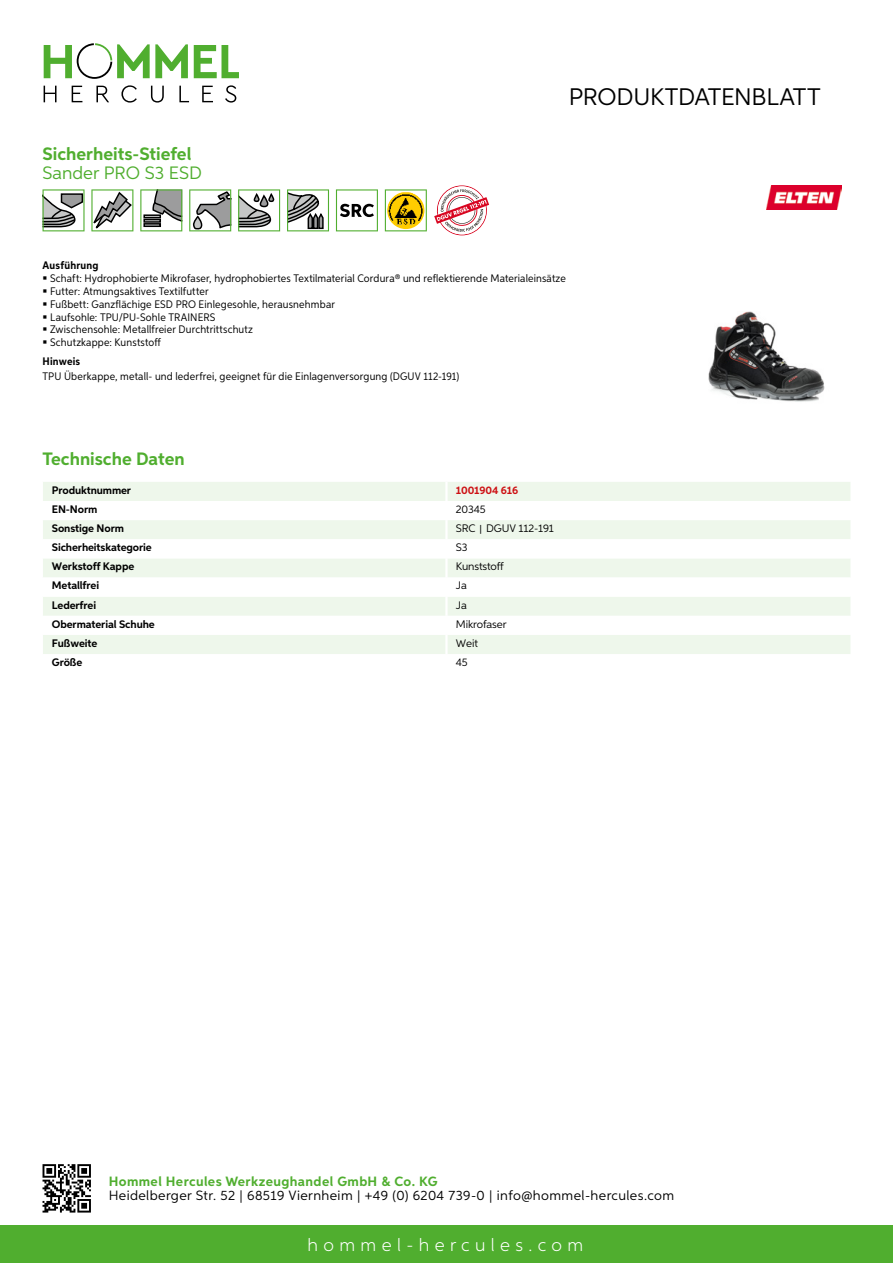
<style>
.page{position:relative;width:893px;height:1263px;background:#fff}
.page>*{position:absolute;margin:0;border:0;box-sizing:border-box;transform-origin:0 0}
.t1{font:24px "Aspira";letter-spacing:-.01em;color:#000}
.t2{font:700 18px "Aspira";color:#50ae2f}
.t3{font:300 18px "Aspira";letter-spacing:.3em;color:#fff}
.t4{font:18px "Aspira";color:#50ae2f}
.t5{font:13.5px "Aspira";letter-spacing:.03em;color:#000}
.t6{font:700 13.5px "Aspira";letter-spacing:.03em;color:#50ae2f}
.t7{font:10.95px/12.8px "Aspira Nar";letter-spacing:.015em;color:#000}
.t8{font:700 10.95px "Aspira";letter-spacing:-.01em;color:#000}
.t9{font:10.95px "Aspira";letter-spacing:-.01em;color:#000}
.t10{font:700 10.95px "Aspira Nar";letter-spacing:.02em;color:#000}
.t11{font:700 10.95px "Aspira";letter-spacing:-.01em;color:#cd1013}
.s1{font-family:"Wuerth Global";font-size:10.5px}
</style>
<div class="page">
<div style="left:0;top:1226px;width:893px;height:37px;background:#50ae2f"></div>
<svg style="left:43px;top:1164px;width:48px;height:48px"></svg>
<svg style="left:194px;top:45px;width:45px;height:33px"></svg>
<svg style="left:44px;top:43px;width:144px;height:36px"></svg>
<svg style="left:44px;top:86px;width:13px;height:16px"></svg>
<svg style="left:72px;top:86px;width:10px;height:16px"></svg>
<svg style="left:96px;top:86px;width:13px;height:16px"></svg>
<svg style="left:121px;top:85px;width:16px;height:18px"></svg>
<svg style="left:151px;top:86px;width:13px;height:17px"></svg>
<svg style="left:179px;top:86px;width:10px;height:16px"></svg>
<svg style="left:202px;top:86px;width:11px;height:16px"></svg>
<svg style="left:225px;top:85px;width:11px;height:18px"></svg>
<div style="left:43px;top:482px;width:807px;height:19px;background:#eef7eb"></div>
<svg style="left:43px;top:520px;width:807px;height:134px;fill:#eef7eb"></svg>
<hr style="left:445px;top:482px;width:3px;height:19px;background:#fff">
<hr style="left:445px;top:520px;width:3px;height:19px;background:#fff">
<hr style="left:445px;top:539px;width:3px;height:19px;background:#fff">
<hr style="left:445px;top:558px;width:3px;height:19px;background:#fff">
<hr style="left:445px;top:577px;width:3px;height:20px;background:#fff">
<hr style="left:445px;top:597px;width:3px;height:19px;background:#fff">
<hr style="left:445px;top:616px;width:3px;height:19px;background:#fff">
<hr style="left:445px;top:635px;width:3px;height:19px;background:#fff">
<svg style="left:43px;top:189px;width:90px;height:42px"></svg>
<svg style="left:140px;top:189px;width:42px;height:42px"></svg>
<svg style="left:189px;top:189px;width:42px;height:42px"></svg>
<svg style="left:238px;top:189px;width:42px;height:42px"></svg>
<svg style="left:287px;top:189px;width:42px;height:42px"></svg>
<svg style="left:336px;top:189px;width:42px;height:42px"></svg>
<svg style="left:385px;top:189px;width:42px;height:42px"></svg>
<svg style="left:434px;top:185px;width:55px;height:50px"></svg>
<img style="left:708px;top:311px;width:117px;height:91px">
<img style="left:766px;top:185px;width:76px;height:24px">
<h2 class="t2" style="left:43px;top:142px;width:150px">Sicherheits-Stiefel</h2>
<h2 class="t4" style="left:43px;top:162px;width:158px">Sander PRO S3 ESD</h2>
<h1 class="t1" style="left:569px;top:82px;width:253px">Produktdatenblatt</h1>
<p class="t10" style="left:43px;top:259px;width:58px">Ausführung</p>
<p class="t7" style="left:50px;top:272px;width:517px">Schaft: Hydrophobierte Mikrofaser, hydrophobiertes Textilmaterial Cordura® und reflektierende Materialeinsätze Futter: Atmungsaktives Textilfutter<br>Fußbett: Ganzflächige ESD PRO Einlegesohle, herausnehmbar<br>Laufsohle: TPU/PU-Sohle TRAINERS<br>Zwischensohle: Metallfreier Durchtrittschutz<br>Schutzkappe: Kunststoff</p>
<p class="t10" style="left:43px;top:355px;width:39px">Hinweis</p>
<p class="t7" style="left:43px;top:370px;width:418px">TPU Überkappe, metall- und lederfrei, geeignet für die Einlagenversorgung (DGUV 112-191)</p>
<h2 class="t2" style="left:43px;top:448px;width:144px">Technische Daten</h2>
<p class="t8" style="left:52px;top:483px;width:81px">Produktnummer</p>
<p class="t11" style="left:456px;top:483px;width:64px">1001904 616</p>
<p class="t8" style="left:52px;top:502px;width:47px">EN-Norm</p>
<p class="t9" style="left:456px;top:502px;width:31px">20345</p>
<p class="t8" style="left:52px;top:521px;width:74px">Sonstige Norm</p>
<p class="t9" style="left:456px;top:522px;width:100px">SRC <span class="s1">|</span> DGUV 112-191</p>
<p class="t8" style="left:52px;top:541px;width:101px">Sicherheitskategorie</p>
<p class="t9" style="left:456px;top:541px;width:13px">S3</p>
<p class="t8" style="left:52px;top:560px;width:84px">Werkstoff Kappe</p>
<p class="t9" style="left:456px;top:560px;width:50px">Kunststoff</p>
<p class="t8" style="left:52px;top:579px;width:49px">Metallfrei</p>
<p class="t9" style="left:456px;top:579px;width:13px">Ja</p>
<p class="t8" style="left:52px;top:598px;width:46px">Lederfrei</p>
<p class="t9" style="left:456px;top:598px;width:13px">Ja</p>
<p class="t8" style="left:52px;top:617px;width:104px">Obermaterial Schuhe</p>
<p class="t9" style="left:456px;top:617px;width:52px">Mikrofaser</p>
<p class="t8" style="left:52px;top:636px;width:47px">Fußweite</p>
<p class="t9" style="left:456px;top:636px;width:24px">Weit</p>
<p class="t8" style="left:52px;top:655px;width:32px">Größe</p>
<p class="t9" style="left:456px;top:655px;width:13px">45</p>
<p class="t6" style="left:109px;top:1172px;width:330px">Hommel Hercules Werkzeughandel GmbH &amp; Co. KG</p>
<p class="t5" style="left:109px;top:1187px;width:567px">Heidelberger Str. 52 | 68519 Viernheim | +49 (0) 6204 739-0 | info@hommel-hercules.com</p>
<h2 class="t3" style="left:307px;top:1234px;width:277px">hommel-hercules.com</h2>
</div>
